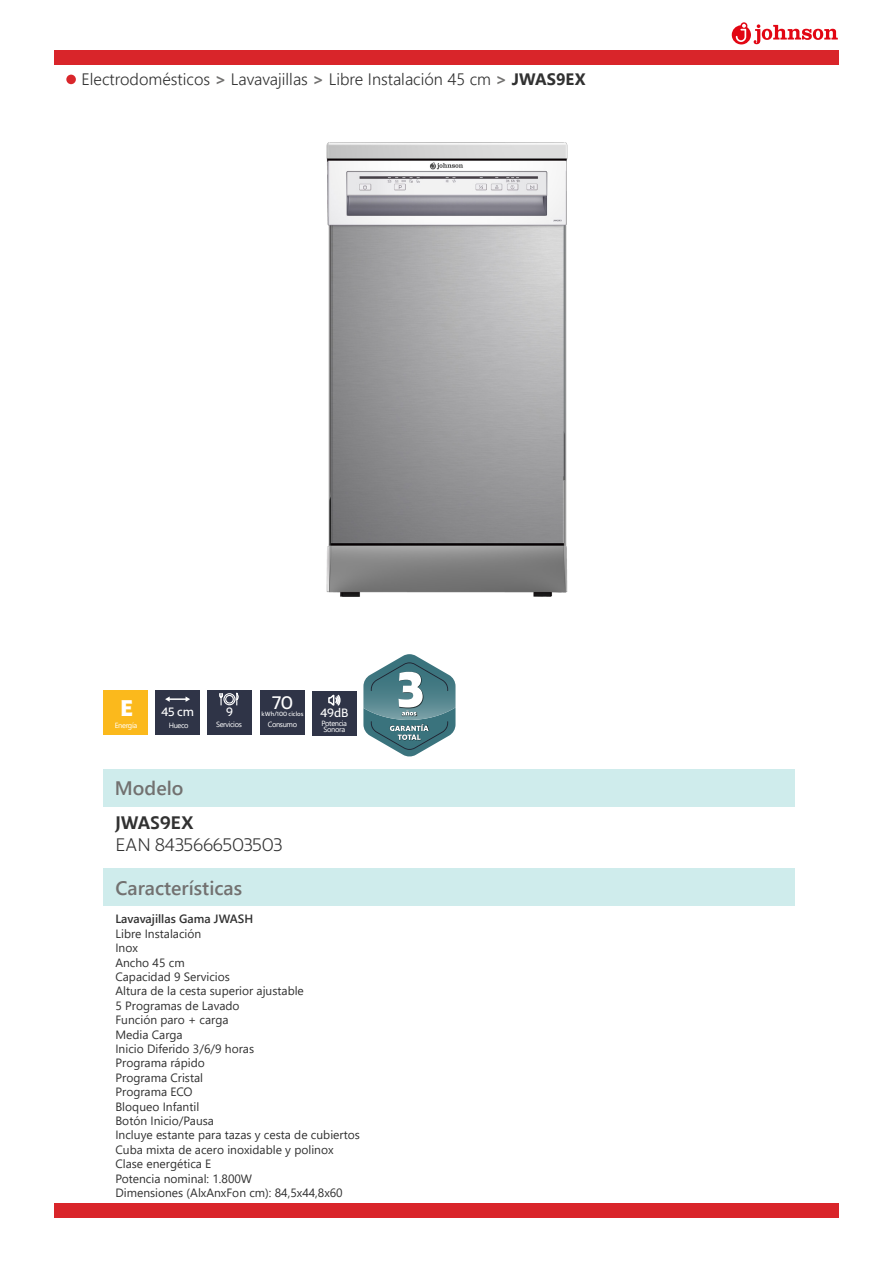
<style>
.page{position:relative;width:893px;height:1263px;background:#fff}
.page>*{position:absolute;margin:0;border:0;box-sizing:border-box;transform-origin:0 0}
.t1{font:800 22.5px "Highgate";color:#fff}
.t2{font:600 19.5px "Segoe UI";color:#727170}
.t3{font:300 18px "Highgate";letter-spacing:-.01em;color:#313131}
.t4{font:700 18px "Highgate";letter-spacing:-.005em;color:#313131}
.t5{font:500 18px "Highgate";color:#fff}
.t6{font:300 16.5px "Segoe UI";color:#313131}
.t7{font:12px "Segoe UI";color:#313131}
.t8{font:600 12px "Segoe UI";color:#313131}
.t9{font:500 12px "Highgate";color:#fff}
.t10{font:7.5px "Segoe UI";letter-spacing:-.05em;color:#fff}
.t11{font:500 6px "Highgate";color:#fff}
.s1{font-weight:700;color:#727170}
.s2{font-weight:700}
</style>
<div class="page">
<div style="left:54px;top:51px;width:785px;height:14px;background:#d9252a"></div>
<div style="left:66px;top:75px;width:10px;height:9px;background:#d9262b;border-radius:50%"></div>
<div style="left:104px;top:869px;width:691px;height:37px;background:#cfecec"></div>
<img style="left:326px;top:143px;width:241px;height:453px">
<div style="left:104px;top:770px;width:691px;height:37px;background:#cfecec"></div>
<div style="left:54px;top:1204px;width:784px;height:14px;background:#d9252a"></div>
<svg style="left:363px;top:654px;width:92px;height:103px"></svg>
<div style="left:104px;top:690px;width:44px;height:45px;background:#fbb91c"></div>
<div style="left:156px;top:690px;width:44px;height:45px;background:#2f3447"></div>
<div style="left:260px;top:690px;width:45px;height:45px;background:#2f3447"></div>
<div style="left:207px;top:690px;width:45px;height:45px;background:#2f3447"></div>
<svg style="left:165px;top:696px;width:25px;height:6px"></svg>
<svg style="left:219px;top:692px;width:20px;height:14px"></svg>
<div style="left:312px;top:691px;width:44px;height:44px;background:#2f3447"></div>
<svg style="left:328px;top:694px;width:13px;height:12px"></svg>
<svg style="left:732px;top:22px;width:106px;height:23px"></svg>
<p class="t6" style="left:82px;top:64px;width:505px">Electrodomésticos <span class="s1">&gt;</span> Lavavajillas <span class="s1">&gt;</span> Libre Instalación 45 cm <span class="s1">&gt;</span> <span class="s2">JWAS9EX</span></p>
<p class="t1" style="left:120px;top:694px;width:14px">E</p>
<p class="t10" style="left:115px;top:718px;width:24px">Energía</p>
<p class="t5" style="left:272px;top:691px;width:23px">70</p>
<p class="t11" style="left:262px;top:710px;width:43px">kWh/100 ciclos</p>
<p class="t9" style="left:161px;top:704px;width:34px">45 cm</p>
<p class="t9" style="left:226px;top:704px;width:8px">9</p>
<p class="t10" style="left:216px;top:717px;width:27px">Servicios</p>
<p class="t10" style="left:268px;top:717px;width:31px">Consumo</p>
<p class="t10" style="left:169px;top:718px;width:21px">Hueco</p>
<p class="t9" style="left:320px;top:705px;width:30px">49dB</p>
<p class="t10" style="left:322px;top:717px;width:27px">Potencia</p>
<p class="t10" style="left:324px;top:723px;width:23px">Sonora</p>
<p class="t2" style="left:115px;top:770px;width:70px">Modelo</p>
<p class="t4" style="left:115px;top:811px;width:80px">JWAS9EX</p>
<p class="t3" style="left:115px;top:833px;width:168px">EAN 8435666503503</p>
<p class="t2" style="left:115px;top:869px;width:128px">Características</p>
<p class="t8" style="left:115px;top:908px;width:139px">Lavavajillas Gama JWASH</p>
<p class="t7" style="left:115px;top:922px;width:87px">Libre Instalación</p>
<p class="t7" style="left:115px;top:937px;width:24px">Inox</p>
<p class="t7" style="left:115px;top:951px;width:71px">Ancho 45 cm</p>
<p class="t7" style="left:115px;top:965px;width:116px">Capacidad 9 Servicios</p>
<p class="t7" style="left:115px;top:980px;width:190px">Altura de la cesta superior ajustable</p>
<p class="t7" style="left:115px;top:994px;width:126px">5 Programas de Lavado</p>
<p class="t7" style="left:115px;top:1009px;width:115px">Función paro + carga</p>
<p class="t7" style="left:115px;top:1023px;width:69px">Media Carga</p>
<p class="t7" style="left:115px;top:1037px;width:140px">Inicio Diferido 3/6/9 horas</p>
<p class="t7" style="left:115px;top:1052px;width:91px">Programa rápido</p>
<p class="t7" style="left:115px;top:1066px;width:89px">Programa Cristal</p>
<p class="t7" style="left:115px;top:1081px;width:79px">Programa ECO</p>
<p class="t7" style="left:115px;top:1095px;width:85px">Bloqueo Infantil</p>
<p class="t7" style="left:115px;top:1109px;width:100px">Botón Inicio/Pausa</p>
<p class="t7" style="left:115px;top:1124px;width:246px">Incluye estante para tazas y cesta de cubiertos</p>
<p class="t7" style="left:115px;top:1138px;width:220px">Cuba mixta de acero inoxidable y polinox</p>
<p class="t7" style="left:115px;top:1153px;width:97px">Clase energética E</p>
<p class="t7" style="left:115px;top:1167px;width:138px">Potencia nominal: 1.800W</p>
<p class="t7" style="left:115px;top:1181px;width:229px">Dimensiones (AlxAnxFon cm): 84,5x44,8x60</p>
</div>
